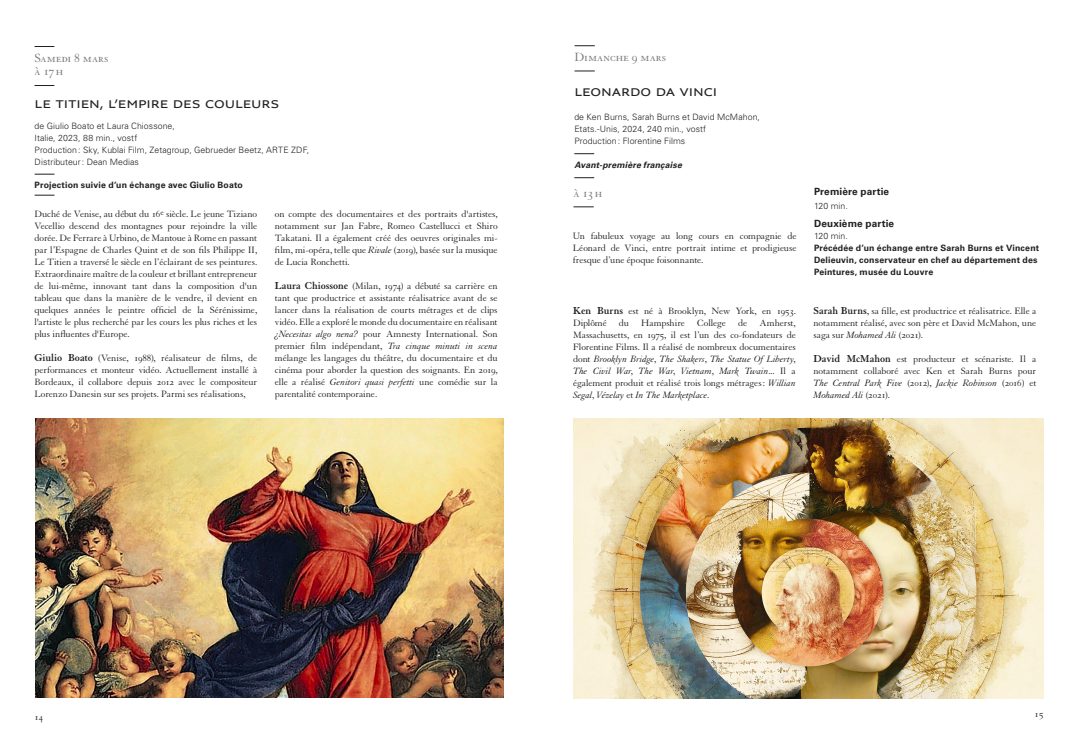
<style>
.page{position:relative;width:1078px;height:740px;background:#fff}
.page>*{position:absolute;margin:0;border:0;box-sizing:border-box;transform-origin:0 0}
.t1{font:13px/13px "Granjon LT Std";color:#77797b}
.t2{font:11px "Louvre Sans Med";letter-spacing:-.01em;color:#231f20}
.t3{font:10px/12px "Granjon LT Std";letter-spacing:-.01em;color:#231f20;text-align:justify}
.t4{font:700 10px "Univers LT Std";letter-spacing:.01em;color:#231f20}
.t5{font:300 8.8px/12px "Univers LT Std";letter-spacing:.005em;color:#231f20}
.t6{font:700 8.8px/12px "Univers LT Std";letter-spacing:.02em;color:#231f20}
.t7{font:italic 700 8.8px "Univers LT Std";letter-spacing:.015em;color:#231f20}
.s1{font-weight:700;font-size:11px}
.s2{font-style:italic}
.s3{font-size:11px}
</style>
<div class="page">
<svg style="left:574px;top:153px;width:20px;height:1px"></svg>
<svg style="left:574px;top:177px;width:20px;height:1px"></svg>
<svg style="left:574px;top:45px;width:20px;height:1px"></svg>
<svg style="left:574px;top:71px;width:20px;height:1px"></svg>
<img style="left:573px;top:419px;width:470px;height:279px">
<svg style="left:573px;top:207px;width:20px;height:1px"></svg>
<svg style="left:35px;top:174px;width:19px;height:1px"></svg>
<svg style="left:35px;top:195px;width:19px;height:1px"></svg>
<svg style="left:34px;top:46px;width:20px;height:1px"></svg>
<svg style="left:34px;top:85px;width:20px;height:1px"></svg>
<img style="left:35px;top:419px;width:468px;height:278px">
<h1 class="t1" style="left:34px;top:52px;width:75px">Samedi 8 mars à 17h</h1>
<p class="t2" style="left:35px;top:97px;width:93px">LE TITI EN, L’EMPIR</p>
<p class="t2" style="left:160px;top:97px;width:102px">E D ES COULEURS</p>
<p class="t5" style="left:35px;top:119px;width:276px">de Giulio Boato et Laura Chiossone,<br>Italie, 2023, 88 min., vostf<br>Production: Sky, Kublai Film, Zetagroup, Gebrueder Beetz, ARTE ZDF, Distributeur: Dean Medias</p>
<p class="t6" style="left:35px;top:178px;width:210px">Projection suivie d’un échange avec Giulio Boato</p>
<p class="t3" style="left:34px;top:208px;width:224px">Duché de Venise, au début du 16<sup>e</sup> siècle. Le jeune Tiziano Vecellio descend des montagnes pour rejoindre la ville dorée. De Ferrare à Urbino, de Mantoue à Rome en passant par l’Espagne de Charles Quint et de son fils Philippe II, Le Titien a traversé le siècle en l’éclairant de ses peintures.<br>Extraordinaire maître de la couleur et brillant entrepreneur de lui-même, innovant tant dans la composition d'un tableau que dans la manière de le vendre, il devient en quelques années le peintre officiel de la Sérénissime, l'artiste le plus recherché par les cours les plus riches et les plus influentes d'Europe.</p>
<p class="t3" style="left:34px;top:352px;width:224px"><span class="s1">Giulio Boato</span> (Venise, 1988), réalisateur de films, de performances et monteur vidéo. Actuellement installé à Bordeaux, il collabore depuis 2012 avec le compositeur Lorenzo Danesin sur ses projets. Parmi ses réalisations,</p>
<p class="t3" style="left:275px;top:208px;width:224px">on compte des documentaires et des portraits d'artistes, notamment sur Jan Fabre, Romeo Castellucci et Shiro Takatani. Il a également créé des oeuvres originales mi&shy;film, mi-opéra, telle que <span class="s2">Rivale</span> (2019), basée sur la musique de Lucia Ronchetti.</p>
<p class="t3" style="left:275px;top:280px;width:224px"><span class="s1">Laura Chiossone</span> (Milan, 1974) a débuté sa carrière en tant que productrice et assistante réalisatrice avant de se lancer dans la réalisation de courts métrages et de clips vidéo. Elle a exploré le monde du documentaire en réalisant <span class="s2">¿Necesitas algo nena?</span> pour Amnesty International. Son premier film indépendant, <span class="s2">Tra cinque minuti in scena </span>mélange les langages du théâtre, du documentaire et du cinéma pour aborder la question des soignants. En 2019, elle a réalisé <span class="s2">Genitori quasi perfetti</span> une comédie sur la parentalité contemporaine.</p>
<h1 class="t1" style="left:574px;top:51px;width:93px">Dimanche 9 mars</h1>
<p class="t2" style="left:574px;top:84px;width:48px">LEONARD</p>
<p class="t2" style="left:640px;top:84px;width:25px">O DA</p>
<p class="t2" style="left:679px;top:84px;width:36px">VI NCI</p>
<p class="t5" style="left:574px;top:111px;width:187px">de Ken Burns, Sarah Burns et David McMahon,<br>Etats.-Unis, 2024, 240 min., vostf<br>Production: Florentine Films</p>
<p class="t7" style="left:574px;top:160px;width:109px">Avant-première française</p>
<h1 class="t1" style="left:573px;top:187px;width:30px">à 13h</h1>
<p class="t4" style="left:813px;top:186px;width:77px">Première partie</p>
<p class="t5" style="left:813px;top:200px;width:35px">120 min.</p>
<p class="t4" style="left:813px;top:218px;width:82px">Deuxième partie</p>
<p class="t5" style="left:813px;top:230px;width:35px">120 min.</p>
<p class="t6" style="left:813px;top:242px;width:227px">Précédée d’un échange entre Sarah Burns et Vincent<br>Delieuvin, conservateur en chef au département des<br>Peintures, musée du Louvre</p>
<p class="t3" style="left:572px;top:230px;width:225px">Un fabuleux voyage au long cours en compagnie de Léonard de Vinci, entre portrait intime et prodigieuse fresque d’une époque foisonnante.</p>
<p class="t3" style="left:573px;top:305px;width:224px"><span class="s1">Ken Burns</span> est né à Brooklyn, New York, en 1953.<br>Diplômé du Hampshire College de Amherst, Massachusetts, en 1975, il est l’un des co-fondateurs de Florentine Films. Il a réalisé de nombreux documentaires dont <span class="s2">Brooklyn Bridge</span>, <span class="s2">The Shakers</span>, <span class="s2">The Statue Of Liberty</span>, <span class="s2">The Civil War</span>, <span class="s2">The War</span>, <span class="s2">Vietnam</span>, <span class="s2">Mark Twain</span>... Il a également produit et réalisé trois longs métrages: <span class="s2">Willian Segal</span>, <span class="s2">Vézelay</span> et <span class="s2">In The Marketplace</span>.</p>
<p class="t3" style="left:813px;top:305px;width:224px"><span class="s1">Sarah Burns</span><span class="s3">,</span> sa fille, est productrice et réalisatrice. Elle a notamment réalisé, avec son père et David McMahon, une saga sur <span class="s2">Mohamed Ali</span> (2021).</p>
<p class="t3" style="left:813px;top:353px;width:224px"><span class="s1">David McMahon</span> est producteur et scénariste. Il a notamment collaboré avec Ken et Sarah Burns pour <span class="s2">The Central Park Five</span> (2012), <span class="s2">Jackie Robinson</span> (2016) et <span class="s2">Mohamed Ali</span> (2021).</p>
<p class="t3" style="left:34px;top:711px;width:10px">14</p>
<p class="t3" style="left:1034px;top:708px;width:10px">15</p>
</div>
